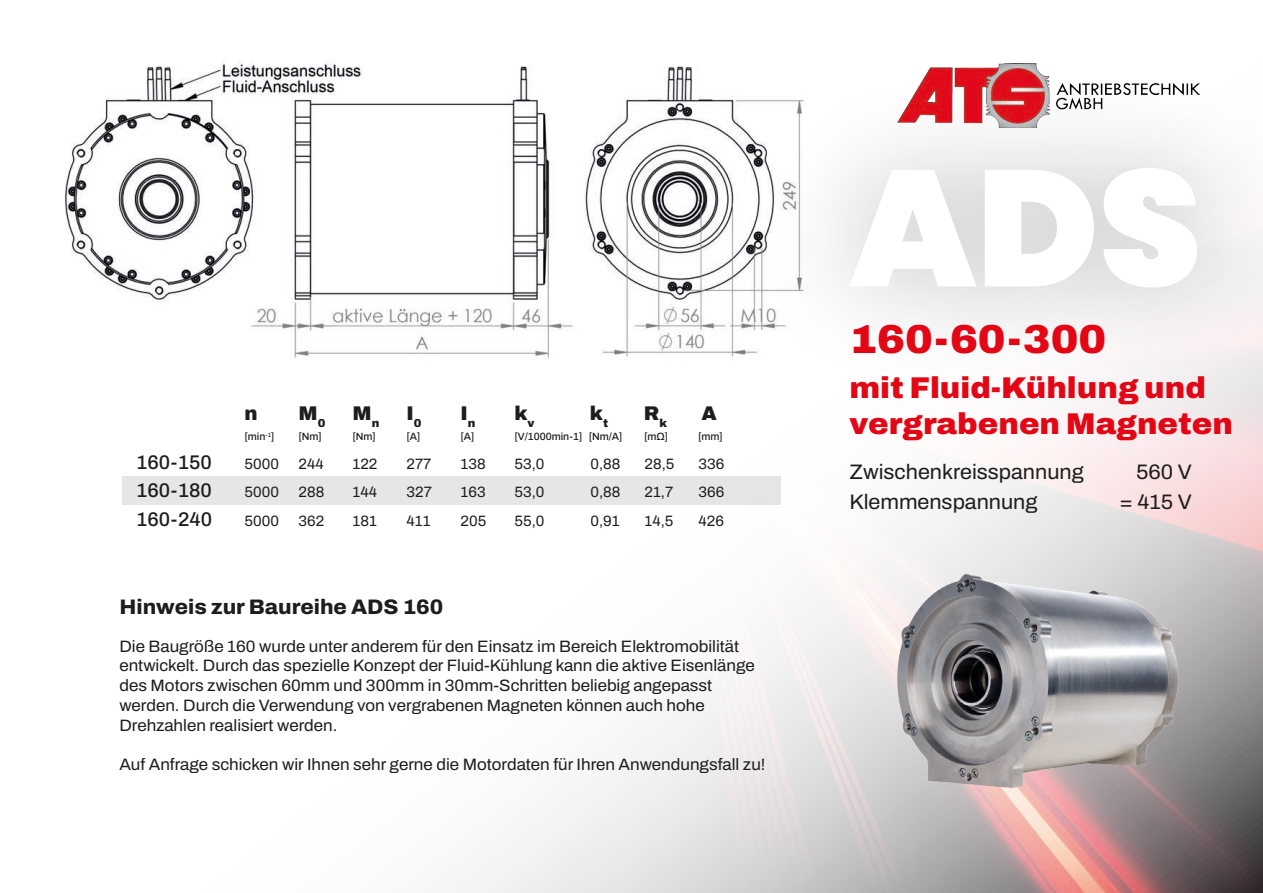
<style>
.page{position:relative;width:1263px;height:893px;background:#fff}
.page>*{position:absolute;margin:0;border:0;box-sizing:border-box;transform-origin:0 0}
.t1{font:900 164.55px "Poppins";color:#fff}
.t2{font:900 40.5px "Archivo";color:#e30614}
.t3{font:900 30px/36px "Archivo";color:#e30614}
.t4{font:21px "Archivo";color:#1d1d1b}
.t5{font:800 21px "Archivo";color:#1d1d1b}
.t6{font:500 19.8px "Archivo";color:#1d1d1b}
.t7{font:900 19.8px "Archivo";color:#1d1d1b}
.t8{font:16.5px/19.8px "Archivo";color:#1d1d1b}
.t9{font:15px "Archivo";color:#1d1d1b}
.t10{font:500 10.5px "Archivo";color:#1d1d1b}
</style>
<div class="page">
<img style="left:65px;top:60px;width:1198px;height:833px">
<div style="left:756px;top:67px;width:507px;height:323px;background:#1d1d1b;opacity:.3"></div>
<img style="left:889px;top:569px;width:293px;height:222px">
<img style="left:897px;top:64px;width:302px;height:63px">
<p class="t7" style="left:245px;top:399px;width:15px">n</p>
<p class="t7" style="left:299px;top:399px;width:28px">M<sub>0</sub></p>
<p class="t7" style="left:353px;top:399px;width:28px">M<sub>n</sub></p>
<p class="t7" style="left:407px;top:399px;width:16px">I<sub>0</sub></p>
<p class="t7" style="left:461px;top:399px;width:16px">I<sub>n</sub></p>
<p class="t7" style="left:515px;top:399px;width:22px">k<sub>v</sub></p>
<p class="t7" style="left:590px;top:399px;width:20px">k<sub>t</sub></p>
<p class="t7" style="left:644px;top:399px;width:25px">R<sub>k</sub></p>
<p class="t7" style="left:701px;top:399px;width:17px">A</p>
<p class="t10" style="left:245px;top:429px;width:31px">[min<sup>-1</sup>]</p>
<p class="t10" style="left:299px;top:429px;width:25px">[Nm]</p>
<p class="t10" style="left:353px;top:429px;width:25px">[Nm]</p>
<p class="t10" style="left:407px;top:429px;width:15px">[A]</p>
<p class="t10" style="left:461px;top:429px;width:15px">[A]</p>
<p class="t10" style="left:515px;top:429px;width:109px">[V/1000min-1] [Nm/A]</p>
<p class="t10" style="left:644px;top:429px;width:26px">[mΩ]</p>
<p class="t10" style="left:698px;top:429px;width:26px">[mm]</p>
<p class="t6" style="left:137px;top:447px;width:77px">160-150</p>
<p class="t9" style="left:245px;top:452px;width:36px">5000</p>
<p class="t9" style="left:299px;top:452px;width:27px">244</p>
<p class="t9" style="left:353px;top:452px;width:26px">122</p>
<p class="t9" style="left:407px;top:452px;width:26px">277</p>
<p class="t9" style="left:461px;top:452px;width:27px">138</p>
<p class="t9" style="left:515px;top:452px;width:31px">53,0</p>
<p class="t9" style="left:590px;top:452px;width:31px">0,88</p>
<p class="t9" style="left:644px;top:452px;width:31px">28,5</p>
<p class="t9" style="left:698px;top:452px;width:27px">336</p>
<p class="t6" style="left:137px;top:476px;width:77px">160-180</p>
<p class="t9" style="left:245px;top:481px;width:36px">5000</p>
<p class="t9" style="left:299px;top:481px;width:27px">288</p>
<p class="t9" style="left:353px;top:481px;width:26px">144</p>
<p class="t9" style="left:407px;top:481px;width:27px">327</p>
<p class="t9" style="left:461px;top:481px;width:27px">163</p>
<p class="t9" style="left:515px;top:481px;width:31px">53,0</p>
<p class="t9" style="left:590px;top:481px;width:31px">0,88</p>
<p class="t9" style="left:644px;top:481px;width:30px">21,7</p>
<p class="t9" style="left:698px;top:481px;width:27px">366</p>
<p class="t6" style="left:137px;top:504px;width:77px">160-240</p>
<p class="t9" style="left:245px;top:510px;width:36px">5000</p>
<p class="t9" style="left:299px;top:510px;width:27px">362</p>
<p class="t9" style="left:353px;top:510px;width:26px">181</p>
<p class="t9" style="left:407px;top:510px;width:25px">411</p>
<p class="t9" style="left:461px;top:510px;width:27px">205</p>
<p class="t9" style="left:515px;top:510px;width:31px">55,0</p>
<p class="t9" style="left:590px;top:510px;width:31px">0,91</p>
<p class="t9" style="left:644px;top:510px;width:30px">14,5</p>
<p class="t9" style="left:698px;top:510px;width:27px">426</p>
<p class="t5" style="left:119px;top:591px;width:325px">Hinweis zur Baureihe ADS 160</p>
<p class="t8" style="left:119px;top:636px;width:637px">Die Baugröße 160 wurde unter anderem für den Einsatz im Bereich Elektromobilität entwickelt. Durch das spezielle Konzept der Fluid-Kühlung kann die aktive Eisenlänge des Motors zwischen 60mm und 300mm in 30mm-Schritten beliebig angepasst werden. Durch die Verwendung von vergrabenen Magneten können auch hohe Drehzahlen realisiert werden.</p>
<p class="t8" style="left:119px;top:755px;width:648px">Auf Anfrage schicken wir Ihnen sehr gerne die Motordaten für Ihren Anwendungsfall zu!</p>
<p class="t1" style="left:849px;top:133px;width:354px">ADS</p>
<p class="t2" style="left:849px;top:308px;width:259px">160-60-300</p>
<p class="t3" style="left:849px;top:369px;width:385px">mit Fluid-Kühlung und vergrabenen Magneten</p>
<p class="t4" style="left:849px;top:456px;width:236px">Zwischenkreisspannung</p>
<p class="t4" style="left:1136px;top:456px;width:57px">560 V</p>
<p class="t4" style="left:849px;top:486px;width:190px">Klemmenspannung</p>
<p class="t4" style="left:1119px;top:486px;width:74px">= 415 V</p>
</div>
